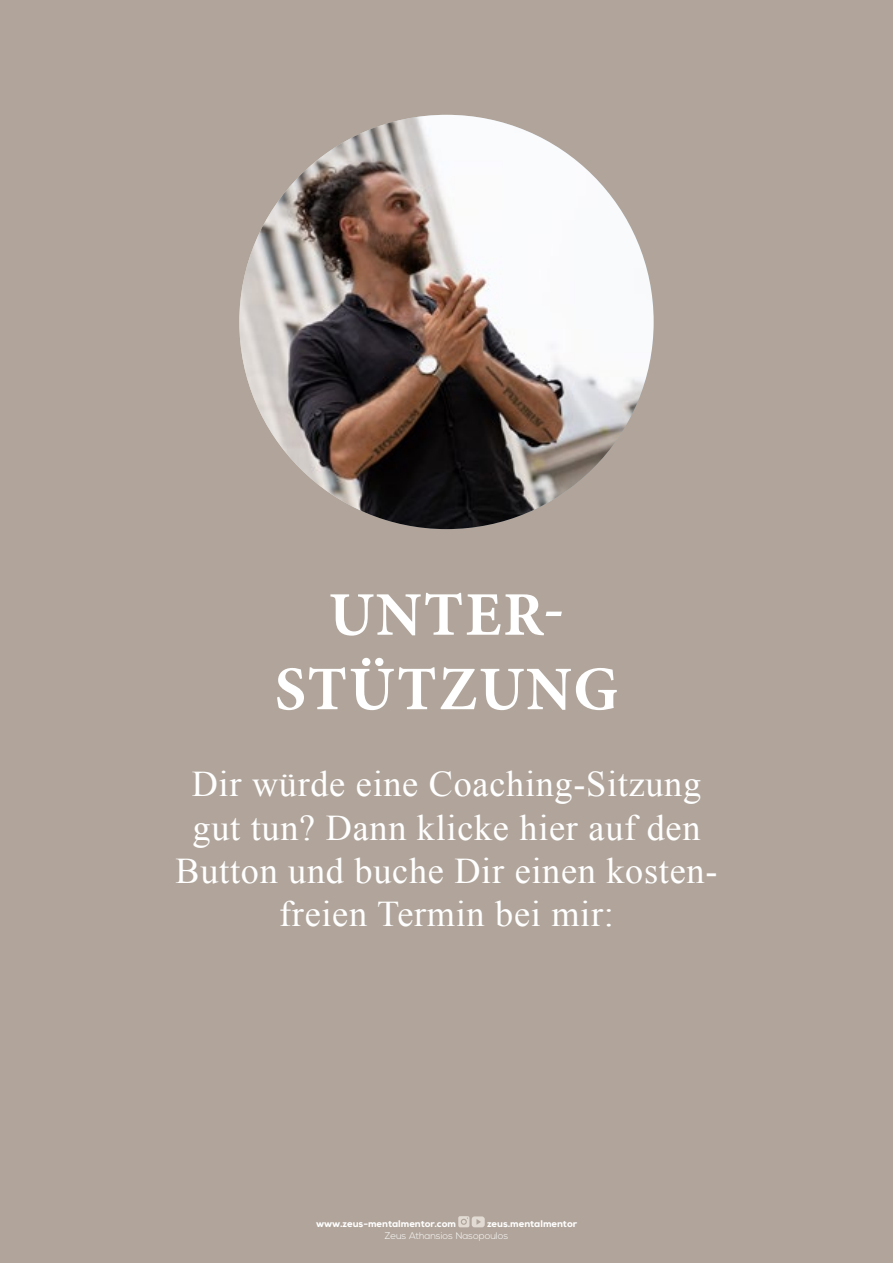
<style>
.page{position:relative;width:893px;height:1263px;background:#b1a59b}
.page>*{position:absolute;margin:0;border:0;box-sizing:border-box;transform-origin:0 0}
.t1{font:700 62.1px/74.6px "Minion Pro";letter-spacing:.03em;color:#fff;text-align:center}
.t2{font:36.15px/43.5px "Times New Roman";letter-spacing:.02em;color:#fff;text-align:center}
.t3{font:800 9.6px "Nexa";color:#fff}
.t4{font:300 9.6px "Nexa";color:#fff}
</style>
<div class="page">
<svg style="left:458px;top:1216px;width:27px;height:11px"></svg>
<img style="left:239px;top:115px;width:415px;height:414px;border-radius:207px">
<h1 class="t1" style="left:275px;top:577px;width:345px">UNTER-<br>STÜTZUNG</h1>
<p class="t2" style="left:176px;top:762px;width:543px">Dir würde eine Coaching-Sitzung gut tun? Dann klicke hier auf den<br>Button und buche Dir einen kosten&shy;freien Termin bei mir:</p>
<p class="t3" style="left:316px;top:1218px;width:141px">www.zeus-mentalmentor.com</p>
<p class="t3" style="left:487px;top:1218px;width:92px">zeus.mentalmentor</p>
<p class="t4" style="left:385px;top:1230px;width:125px">Zeus Athansios Nasopoulos</p>
</div>
